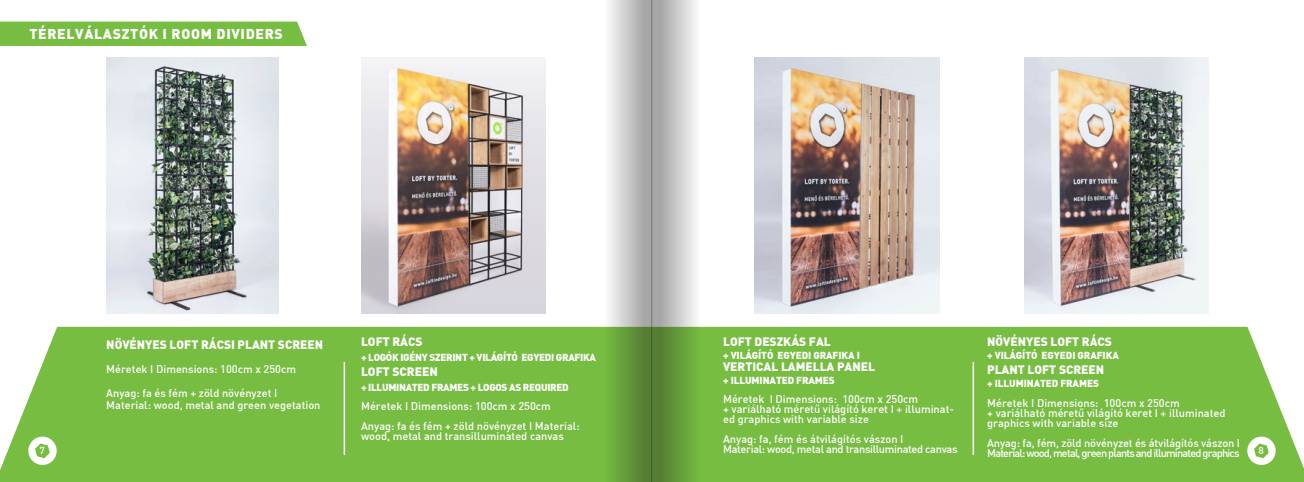
<style>
.page{position:relative;width:1304px;height:482px;background:#fff}
.page>*{position:absolute;margin:0;border:0;box-sizing:border-box;transform-origin:0 0}
.t1{font:14px "Din M Black";letter-spacing:.05em;color:#fff}
.t2{font:12px "Din M Black";color:#fff}
.t3{font:500 11px/10px "DIN";color:#fff}
.t4{font:500 11px "DIN";letter-spacing:-.075em;color:#fff}
.t5{font:500 11px "DIN";letter-spacing:-.03em;color:#fff}
.t6{font:11px "Din M Medium";color:#fff}
.t7{font:10px "Din M Black";letter-spacing:-.01em;color:#fff}
.t8{font:10px "Din M Black";letter-spacing:-.03em;color:#fff}
.t9{font:500 10px "DIN";color:#fff}
.s1{font-family:"DIN";font-weight:500}
.s2{font-family:"Din M Medium";font-weight:400}
</style>
<div class="page">
<img style="left:755px;top:58px;width:184px;height:256px">
<img style="left:1024px;top:58px;width:184px;height:256px">
<div style="left:0;top:327px;width:577px;height:155px;background:#77bd42"></div>
<div style="left:727px;top:327px;width:577px;height:155px;background:#77bd42"></div>
<svg style="left:652px;top:0;width:75px;height:482px"></svg>
<svg style="left:577px;top:0;width:74px;height:482px"></svg>
<hr style="left:651px;top:0;width:1px;height:482px;background:#231f20">
<hr style="left:344px;top:362px;width:1px;height:93px;background:#fff">
<hr style="left:973px;top:362px;width:1px;height:93px;background:#fff">
<svg style="left:28px;top:437px;width:29px;height:28px"></svg>
<svg style="left:1247px;top:437px;width:29px;height:28px"></svg>
<img style="left:106px;top:58px;width:173px;height:256px">
<img style="left:361px;top:58px;width:184px;height:256px">
<div style="left:0;top:22px;width:307px;height:24px;background:#77bd42"></div>
<p class="t1" style="left:29px;top:24px;width:255px">TÉRELVÁLASZTÓK I ROOM DIVIDERS</p>
<p class="t2" style="left:361px;top:333px;width:63px">LOFT RÁCS</p>
<p class="t8" style="left:361px;top:350px;width:237px">+ LOGÓK IGÉNY SZERINT + VILÁGÍTÓ EGYEDI GRAFIKA</p>
<p class="t2" style="left:361px;top:363px;width:78px">LOFT SCREEN</p>
<p class="t8" style="left:361px;top:380px;width:209px">+ ILLUMINATED FRAMES + LOGOS AS REQUIRED</p>
<p class="t3" style="left:361px;top:400px;width:191px">Méretek I Dimensions: 100cm x 250cm</p>
<p class="t3" style="left:361px;top:420px;width:220px">Anyag: fa és fém + zöld növényzet I Material: wood, metal and transilluminated canvas</p>
<p class="t2" style="left:723px;top:333px;width:109px">LOFT DESZKÁS FAL</p>
<p class="t7" style="left:723px;top:348px;width:138px">+ VILÁGÍTÓ EGYEDI GRAFIKA I</p>
<p class="t2" style="left:723px;top:358px;width:153px">VERTICAL LAMELLA PANEL</p>
<p class="t7" style="left:723px;top:373px;width:113px">+ ILLUMINATED FRAMES</p>
<p class="t6" style="left:723px;top:392px;width:197px">Méretek I <span class="s1">Dimensions</span>: 100cm x 250cm</p>
<p class="t3" style="left:723px;top:403px;width:233px"><span class="s2">+ variálható méretű világító keret I</span> + illuminat&shy;ed graphics with variable size</p>
<p class="t3" style="left:723px;top:433px;width:182px">Anyag: fa, fém és átvilágítós vászon I</p>
<p class="t5" style="left:723px;top:442px;width:236px">Material: wood, metal and transilluminated canvas</p>
<p class="t2" style="left:987px;top:333px;width:126px">NÖVÉNYES LOFT RÁCS</p>
<p class="t7" style="left:987px;top:348px;width:133px">+ VILÁGÍTÓ EGYEDI GRAFIKA</p>
<p class="t2" style="left:987px;top:361px;width:119px">PLANT LOFT SCREEN</p>
<p class="t7" style="left:987px;top:376px;width:113px">+ ILLUMINATED FRAMES</p>
<p class="t3" style="left:987px;top:397px;width:194px">Méretek I Dimensions: 100cm x 250cm</p>
<p class="t3" style="left:987px;top:407px;width:240px"><span class="s2">+ variálható méretű világító keret I</span> + illuminated graphics with variable size</p>
<p class="t3" style="left:987px;top:437px;width:254px">Anyag: fa, fém, zöld növényzet és átvilágítós vászon I</p>
<p class="t2" style="left:106px;top:336px;width:218px">NÖVÉNYES LOFT RÁCSI PLANT SCREEN</p>
<p class="t3" style="left:106px;top:363px;width:191px">Méretek I Dimensions: 100cm x 250cm</p>
<p class="t3" style="left:106px;top:387px;width:173px">Anyag: fa és fém + zöld növényzet I</p>
<p class="t3" style="left:106px;top:399px;width:216px">Material: wood, metal and green vegetation</p>
<p class="t9" style="left:40px;top:444px;width:7px">7</p>
<p class="t4" style="left:987px;top:446px;width:254px">Material: wood, metal, green plants and illuminated graphics</p>
<p class="t9" style="left:1258px;top:444px;width:7px">8</p>
</div>
